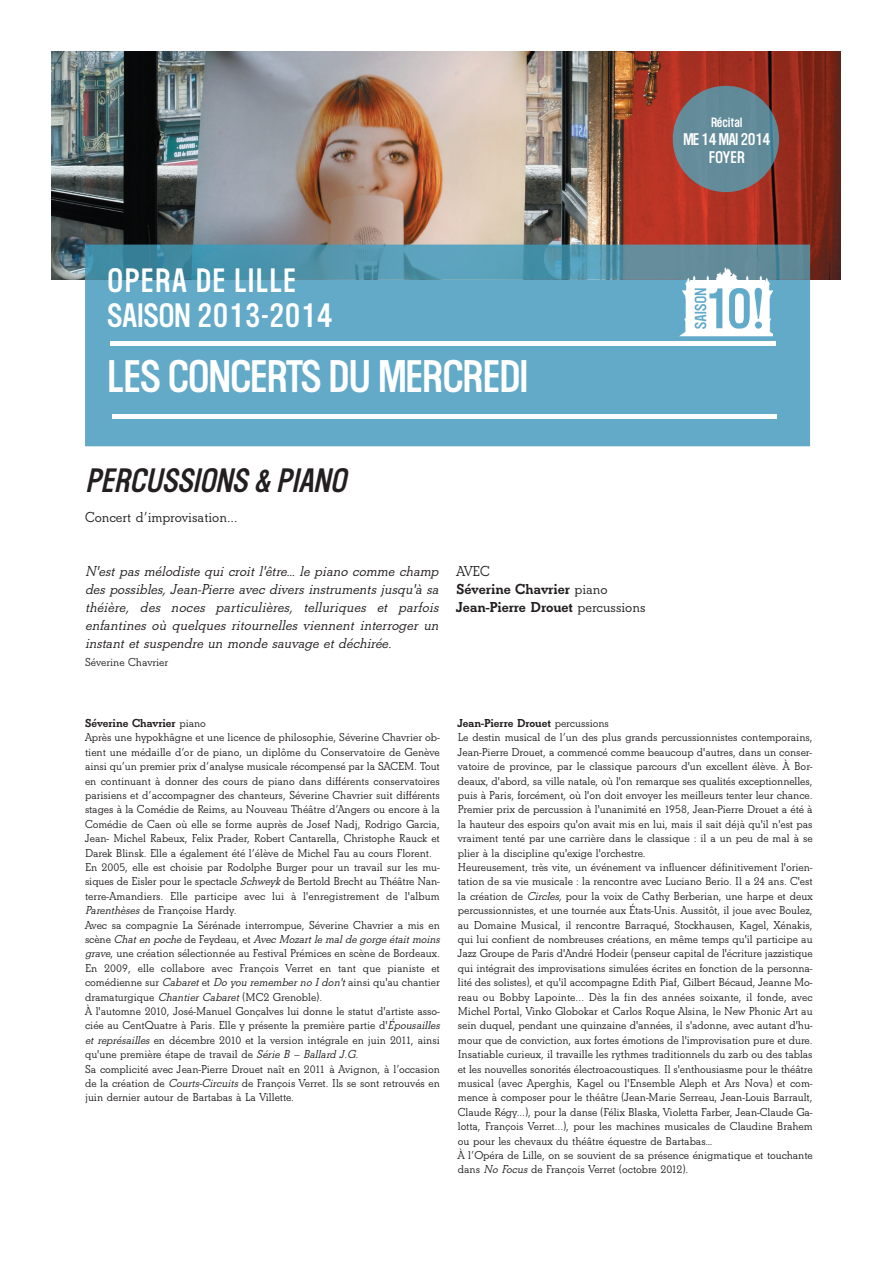
<style>
.page{position:relative;width:893px;height:1263px;background:#fff}
.page>*{position:absolute;margin:0;border:0;box-sizing:border-box;transform-origin:0 0}
.t1{font:40.5px "Washington";letter-spacing:-.025em;color:#fff}
.t2{font:30px/34.5px "Washington";letter-spacing:-.01em;color:#fff}
.t3{font:italic 30px "Washington";color:#231f20}
.t4{font:italic 600 15px/18px "Beton T";color:#231f20}
.t5{font:700 15px/18px "Beton T";color:#231f20}
.t6{font:600 15px "Beton T";color:#231f20}
.t7{font:15px/18px "Washington";letter-spacing:-.05em;color:#fff;text-align:center}
.t8{font:600 12px/14.4px "Beton T";color:#231f20}
.t9{font:12px "Washington";color:#fff}
.s1{font-weight:600}
.s2{font-weight:700}
.s3{font-style:italic}
</style>
<div class="page">
<img style="left:51px;top:51px;width:789px;height:228px">
<div style="left:85px;top:279px;width:725px;height:167px;background:#62aac8"></div>
<img style="left:85px;top:245px;width:725px;height:34px">
<img style="left:679px;top:262px;width:94px;height:76px">
<hr style="left:111px;top:341px;width:665px;height:4px;background:#fff">
<img style="left:673px;top:86px;width:106px;height:106px">
<hr style="left:112px;top:414px;width:664px;height:4px;background:#fff">
<p class="t9" style="left:711px;top:116px;width:33px">Récital</p>
<p class="t7" style="left:683px;top:131px;width:89px">ME 14 MAI 2014<br>FOYER</p>
<h2 class="t2" style="left:107px;top:265px;width:227px">OPERA DE LILLE<br>SAISON 2013-2014</h2>
<h1 class="t1" style="left:107px;top:355px;width:423px">LES CONCERTS DU MERCREDI</h1>
<h2 class="t3" style="left:85px;top:464px;width:267px">PERCUSSIONS &amp; PIANO</h2>
<p class="t6" style="left:85px;top:508px;width:154px">Concert d’improvisation...</p>
<p class="t4" style="left:85px;top:562px;width:357px">N'est pas mélodiste qui croit l'être… le piano comme champ des possibles, Jean-Pierre avec divers instruments jusqu'à sa théière, des noces particulières, telluriques et parfois enfantines où quelques ritournelles viennent interroger un instant et suspendre un monde sauvage et déchirée.</p>
<p class="t8" style="left:85px;top:654px;width:85px">Séverine Chavrier</p>
<p class="t5" style="left:457px;top:562px;width:190px"><span class="s1">AVEC<br></span>Séverine Chavrier <span class="s1">piano<br></span>Jean-Pierre Drouet <span class="s1">percussions</span></p>
<p class="t8" style="left:85px;top:716px;width:358px"><span class="s2">Séverine Chavrier</span> piano<br>Après une hypokhâgne et une licence de philosophie, Séverine Chavrier ob&shy;tient une médaille d’or de piano, un diplôme du Conservatoire de Genève ainsi qu’un premier prix d’analyse musicale récompensé par la SACEM. Tout en continuant à donner des cours de piano dans différents conservatoires parisiens et d’accompagner des chanteurs, Séverine Chavrier suit différents stages à la Comédie de Reims, au Nouveau Théâtre d’Angers ou encore à la Comédie de Caen où elle se forme auprès de Josef Nadj, Rodrigo Garcia, Jean- Michel Rabeux, Felix Prader, Robert Cantarella, Christophe Rauck et Darek Blinsk. Elle a également été l’élève de Michel Fau au cours Florent.<br>En 2005, elle est choisie par Rodolphe Burger pour un travail sur les mu&shy;siques de Eisler pour le spectacle <span class="s3">Schweyk</span>de Bertold Brecht au Théâtre Nan&shy;terre-Amandiers. Elle participe avec lui à l'enregistrement de l'album <span class="s3">Parenthèses</span> de Françoise Hardy.<br>Avec sa compagnie La Sérénade interrompue, Séverine Chavrier a mis en scène <span class="s3">Chat en poche</span> de Feydeau, et <span class="s3">Avec Mozart le mal de gorge était moins grave</span>, une création sélectionnée au Festival Prémices en scène de Bordeaux.<br>En 2009, elle collabore avec François Verret en tant que pianiste et comédienne sur <span class="s3">Cabaret</span>et <span class="s3">DoyouremembernoIdon't</span>ainsi qu'au chantier dramaturgique <span class="s3">Chantier Cabaret</span> (MC2 Grenoble).<br>À l'automne 2010, José-Manuel Gonçalves lui donne le statut d'artiste asso&shy;ciée au CentQuatre à Paris. Elle y présente la première partie d'<span class="s3">Épousailles et représailles</span> en décembre 2010 et la version intégrale en juin 2011, ainsi qu'une première étape de travail de <span class="s3">Série B – Ballard J.G.<br></span>Sa complicité avec Jean-Pierre Drouet naît en 2011 à Avignon, à l’occasion de la création de <span class="s3">Courts-Circuits</span> de François Verret. Ils se sont retrouvés en juin dernier autour de Bartabas à La Villette.</p>
<p class="t8" style="left:458px;top:716px;width:356px"><span class="s2">Jean-Pierre Drouet</span> percussions<br>Le destin musical de l’un des plus grands percussionnistes contemporains, Jean-Pierre Drouet, a commencé comme beaucoup d'autres, dans un conser&shy;vatoire de province, par le classique parcours d'un excellent élève. À Bor&shy;deaux, d'abord, sa ville natale, où l'on remarque ses qualités exceptionnelles, puis à Paris, forcément, où l'on doit envoyer les meilleurs tenter leur chance.<br>Premier prix de percussion à l'unanimité en 1958, Jean-Pierre Drouet a été à la hauteur des espoirs qu'on avait mis en lui, mais il sait déjà qu'il n'est pas vraiment tenté par une carrière dans le classique : il a un peu de mal à se plier à la discipline qu'exige l'orchestre.<br>Heureusement, très vite, un événement va influencer définitivement l'orien&shy;tation de sa vie musicale : la rencontre avec Luciano Berio. Il a 24 ans. C'est la création de <span class="s3">Circles,</span> pour la voix de Cathy Berberian, une harpe et deux percussionnistes, et une tournée aux États-Unis. Aussitôt, il joue avec Boulez, au Domaine Musical, il rencontre Barraqué, Stockhausen, Kagel, Xénakis, qui lui confient de nombreuses créations, en même temps qu'il participe au Jazz Groupe de Paris d'André Hodeir (penseur capital de l'écriture jazzistique qui intégrait des improvisations simulées écrites en fonction de la personna&shy;lité des solistes), et qu'il accompagne Edith Piaf, Gilbert Bécaud, Jeanne Mo&shy;reau ou Bobby Lapointe... Dès la fin des années soixante, il fonde, avec Michel Portal, Vinko Globokar et Carlos Roque Alsina, le New Phonic Art au sein duquel, pendant une quinzaine d'années, il s'adonne, avec autant d'hu&shy;mour que de conviction, aux fortes émotions de l'improvisation pure et dure.<br>Insatiable curieux, il travaille les rythmes traditionnels du zarb ou des tablas et les nouvelles sonorités électroacoustiques. Il s'enthousiasme pour le théâtre musical (avec Aperghis, Kagel ou l'Ensemble Aleph et Ars Nova) et com&shy;mence à composer pour le théâtre (Jean-Marie Serreau, Jean-Louis Barrault, Claude Régy...), pour la danse (Félix Blaska, Violetta Farber, Jean-Claude Ga&shy;lotta, François Verret...), pour les machines musicales de Claudine Brahem ou pour les chevaux du théâtre équestre de Bartabas…<br>À l’Opéra de Lille, on se souvient de sa présence énigmatique et touchante dans <span class="s3">No Focus</span> de François Verret (octobre 2012).</p>
</div>
